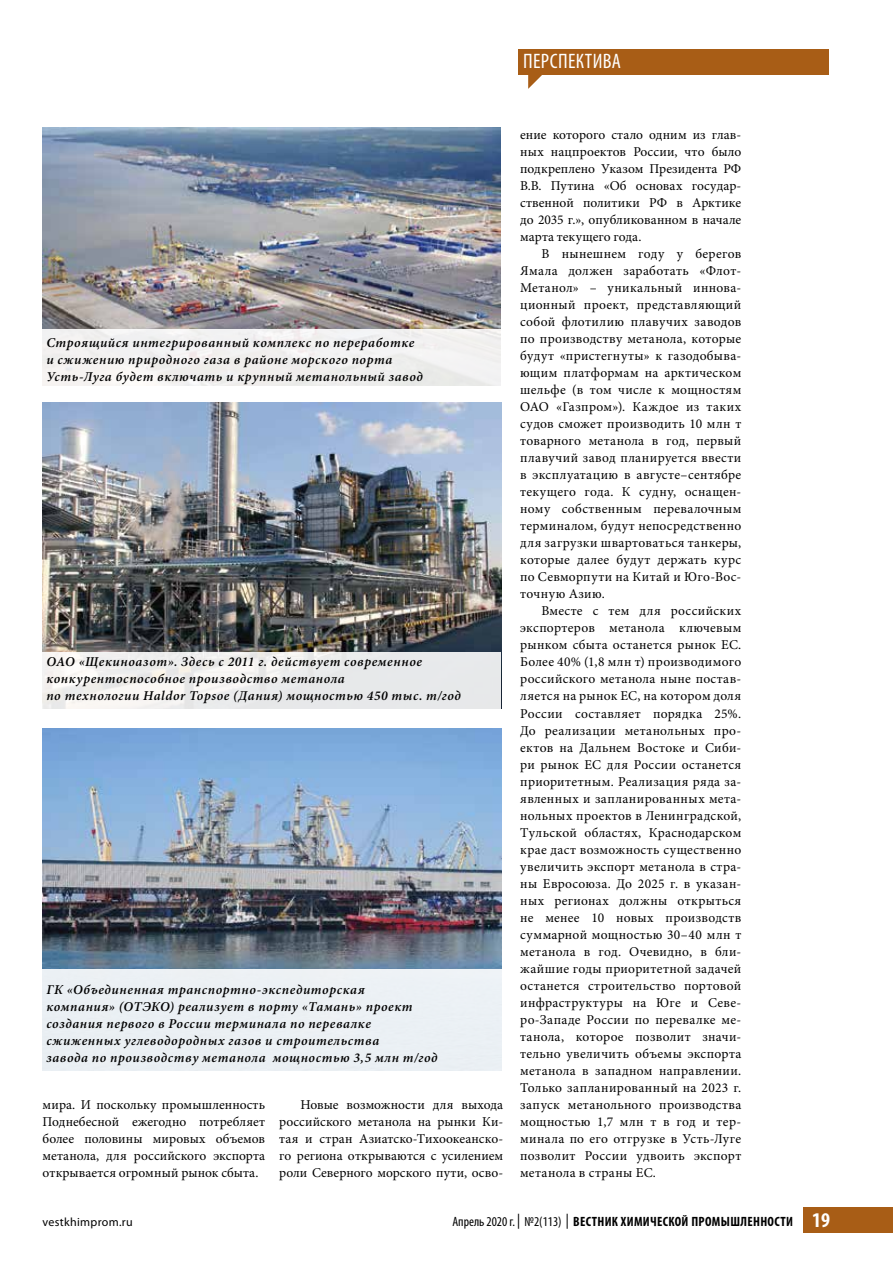
<style>
.page{position:relative;width:893px;height:1263px;background:#fff}
.page>*{position:absolute;margin:0;border:0;box-sizing:border-box;transform-origin:0 0}
.t1{font:condensed 21px "Myriad Pro";letter-spacing:.02em;color:#fff}
.t2{font:700 condensed 21px "Myriad Pro";color:#fff}
.t3{font:13.5px/17px "Minion Pro";letter-spacing:.01em;color:#000;text-align:justify}
.t4{font:italic 600 13.5px/17px "Minion Pro";letter-spacing:.045em;color:#000}
.t5{font:700 condensed 13.5px "Myriad Pro";letter-spacing:.025em;color:#000}
.t6{font:12px "Myriad Pro";letter-spacing:.025em;color:#000}
.s1{font-weight:400}
.s2{font-weight:400;font-size:15px}
</style>
<div class="page">
<div style="left:804px;top:1208px;width:89px;height:25px;background:#a85d16"></div>
<div style="left:519px;top:49px;width:310px;height:25px;background:#a85d16"></div>
<svg style="left:528px;top:74px;width:16px;height:15px"></svg>
<img style="left:43px;top:403px;width:458px;height:249px">
<img style="left:43px;top:728px;width:459px;height:241px">
<img style="left:43px;top:128px;width:457px;height:202px">
<div style="left:43px;top:330px;width:458px;height:56px;background:#f1f1f1"></div>
<div style="left:43px;top:652px;width:458px;height:57px;background:linear-gradient(to right,#f6f3f1,#e4e7e9)"></div>
<div style="left:43px;top:969px;width:459px;height:102px;background:#ebf0f4"></div>
<h1 class="t1" style="left:523px;top:48px;width:100px">ПЕРСПЕКТИВА</h1>
<p class="t4" style="left:46px;top:334px;width:378px">Строящийся интегрированный комплекс по переработке и сжижению природного газа в районе морского порта<br>Усть-Луга будет включать и крупный метанольный завод</p>
<p class="t4" style="left:46px;top:653px;width:416px">ОАО «Щекиноазот». Здесь с 2011 г. действует современное конкурентоспособное производство метанола<br>по технологии Haldor Topsoe (Дания) мощностью 450 тыс. т/год</p>
<p class="t4" style="left:46px;top:981px;width:393px">ГК «Объединенная транспортно-экспедиторская<br>компания» (ОТЭКО) реализует в порту «Тамань» проект создания первого в России терминала по перевалке сжиженных углеводородных газов и строительства<br>завода по производству метанола мощностью 3,5 млн т/год</p>
<p class="t3" style="left:43px;top:1096px;width:224px">мира. И поскольку промышленность Поднебесной ежегодно потребляет более половины мировых объемов метанола, для российского экспорта открывается огромный рынок сбыта.</p>
<p class="t3" style="left:279px;top:1096px;width:225px;text-indent:21px">Новые возможности для выхода российского метанола на рынки Ки&shy;тая и стран Азиатско-Тихоокеанско&shy;го региона открываются с усилением роли Северного морского пути, осво-</p>
<p class="t3" style="left:520px;top:126px;width:223px">ение которого стало одним из глав&shy;ных нацпроектов России, что было подкреплено Указом Президента РФ В.В. Путина «Об основах государ&shy;ственной политики РФ в Арктике до 2035 г.», опубликованном в начале марта текущего года.</p>
<p class="t3" style="left:520px;top:245px;width:223px;text-indent:21px">В нынешнем году у берегов Ямала должен заработать «Флот-Метанол» – уникальный иннова&shy;ционный проект, представляющий собой флотилию плавучих заводов по производству метанола, которые будут «пристегнуты» к газодобыва&shy;ющим платформам на арктическом шельфе (в том числе к мощностям ОАО «Газпром»). Каждое из таких судов сможет производить 10 млн т товарного метанола в год, первый плавучий завод планируется ввести в эксплуатацию в августе–сентябре текущего года. К судну, оснащен&shy;ному собственным перевалочным терминалом, будут непосредственно для загрузки швартоваться танкеры, которые далее будут держать курс по Севморпути на Китай и Юго-Вос&shy;точную Азию.</p>
<p class="t3" style="left:520px;top:603px;width:223px;text-indent:21px">Вместе с тем для российских экспортеров метанола ключевым рынком сбыта останется рынок ЕС.<br>Более 40% (1,8 млн т) производимого российского метанола ныне постав&shy;ляется на рынок ЕС, на котором доля России составляет порядка 25%.<br>До реализации метанольных про&shy;ектов на Дальнем Востоке и Сиби&shy;ри рынок ЕС для России останется приоритетным. Реализация ряда за&shy;явленных и запланированных мета&shy;нольных проектов в Ленинградской, Тульской областях, Краснодарском крае даст возможность существенно увеличить экспорт метанола в стра&shy;ны Евросоюза. До 2025 г. в указан&shy;ных регионах должны открыться не менее 10 новых производств суммарной мощностью 30–40 млн т метанола в год. Очевидно, в бли&shy;жайшие годы приоритетной задачей останется строительство портовой инфраструктуры на Юге и Севе&shy;ро-Западе России по перевалке ме&shy;танола, которое позволит значи&shy;тельно увеличить объемы экспорта метанола в западном направлении.<br>Только запланированный на 2023 г. запуск метанольного производства мощностью 1,7 млн т в год и тер&shy;минала по его отгрузке в Усть-Луге позволит России удвоить экспорт метанола в страны ЕС.</p>
<p class="t6" style="left:43px;top:1215px;width:92px">vestkhimprom.ru</p>
<p class="t5" style="left:452px;top:1213px;width:342px"><span class="s1">Апрель 2020 г.</span> <span class="s2">|</span> <span class="s1">№2(113)</span> <span class="s2">|</span> ВЕСТНИК ХИМИЧЕСКОЙ ПРОМЫШЛЕННОСТИ</p>
<h1 class="t2" style="left:812px;top:1207px;width:19px">19</h1>
</div>
